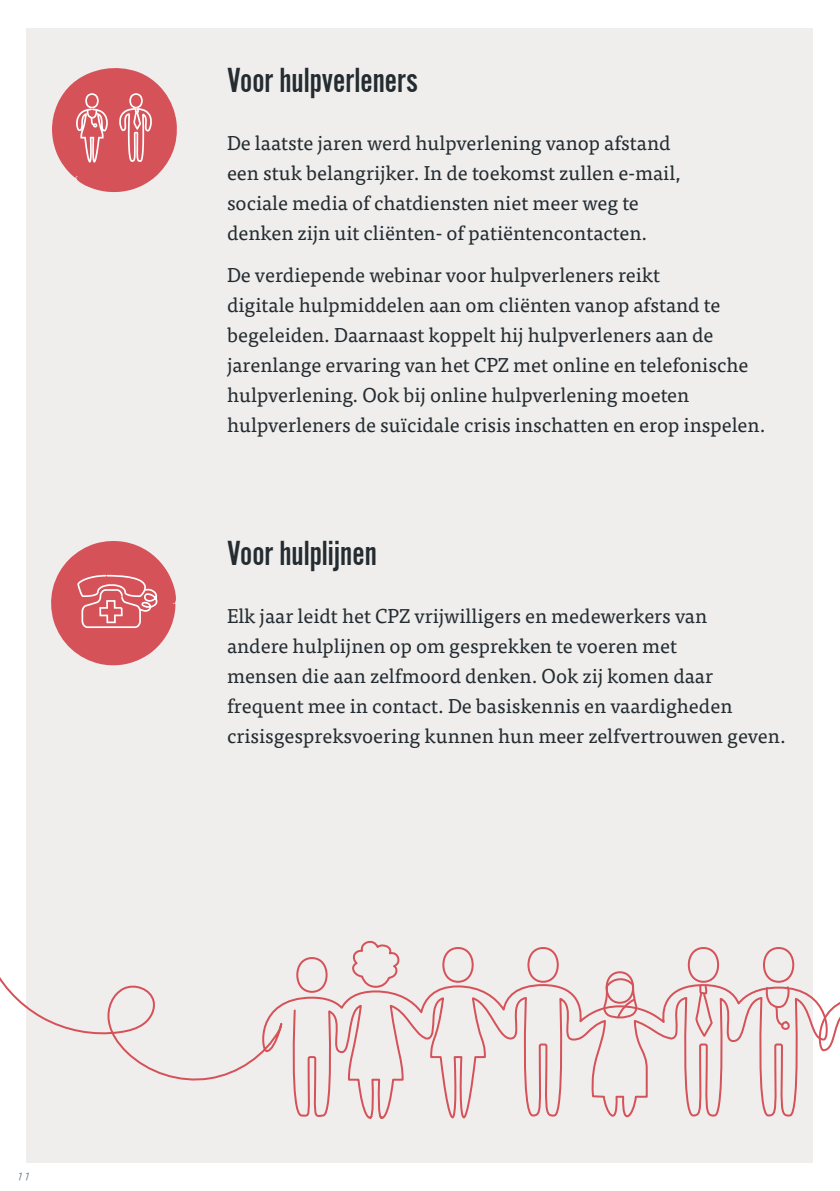
<style>
.page{position:relative;width:840px;height:1191px;background:#fff}
.page>*{position:absolute;margin:0;border:0;box-sizing:border-box;transform-origin:0 0}
.t1{font:36px "Alternate Gothic Com No 2";color:#242c31}
.t2{font:22px "Amadeo Std";color:#768690}
.t3{font:20px/30px "Tisa Pro";color:#242c31}
</style>
<div class="page">
<div style="left:27px;top:28px;width:785px;height:1134px;background:#efeeed"></div>
<div style="left:442px;top:947px;width:31px;height:35px;border:2px solid #d65259;border-radius:50%"></div>
<div style="left:527px;top:947px;width:31px;height:35px;border:2px solid #d65259;border-radius:50%"></div>
<div style="left:762px;top:947px;width:31px;height:35px;border:2px solid #d65259;border-radius:50%"></div>
<div style="left:687px;top:947px;width:31px;height:35px;border:2px solid #d65259;border-radius:50%"></div>
<svg style="left:353px;top:940px;width:45px;height:15px"></svg>
<svg style="left:812px;top:943px;width:27px;height:103px"></svg>
<svg style="left:0;top:955px;width:831px;height:175px"></svg>
<svg style="left:52px;top:68px;width:125px;height:124px"></svg>
<svg style="left:51px;top:541px;width:125px;height:124px"></svg>
<p class="t2" style="left:17px;top:1164px;width:16px">11</p>
<h1 class="t1" style="left:227px;top:62px;width:192px">Voor hulpverleners</h1>
<p class="t3" style="left:227px;top:127px;width:454px">De laatste jaren werd hulpverlening vanop afstand een stuk belangrijker. In de toekomst zullen e-mail, sociale media of chatdiensten niet meer weg te denken zijn uit cliënten- of patiëntencontacten.</p>
<p class="t3" style="left:227px;top:259px;width:539px">De verdiepende webinar voor hulpverleners reikt<br>digitale hulpmiddelen aan om cliënten vanop afstand te begeleiden. Daarnaast koppelt hij hulpverleners aan de jarenlange ervaring van het CPZ met online en telefonische hulpverlening. Ook bij online hulpverlening moeten hulpverleners de suïcidale crisis inschatten en erop inspelen.</p>
<h1 class="t1" style="left:227px;top:535px;width:151px">Voor hulplijnen</h1>
<p class="t3" style="left:227px;top:600px;width:560px">Elk jaar leidt het CPZ vrijwilligers en medewerkers van<br>andere hulplijnen op om gesprekken te voeren met<br>mensen die aan zelfmoord denken. Ook zij komen daar frequent mee in contact. De basiskennis en vaardigheden crisisgespreksvoering kunnen hun meer zelfvertrouwen geven.</p>
</div>
